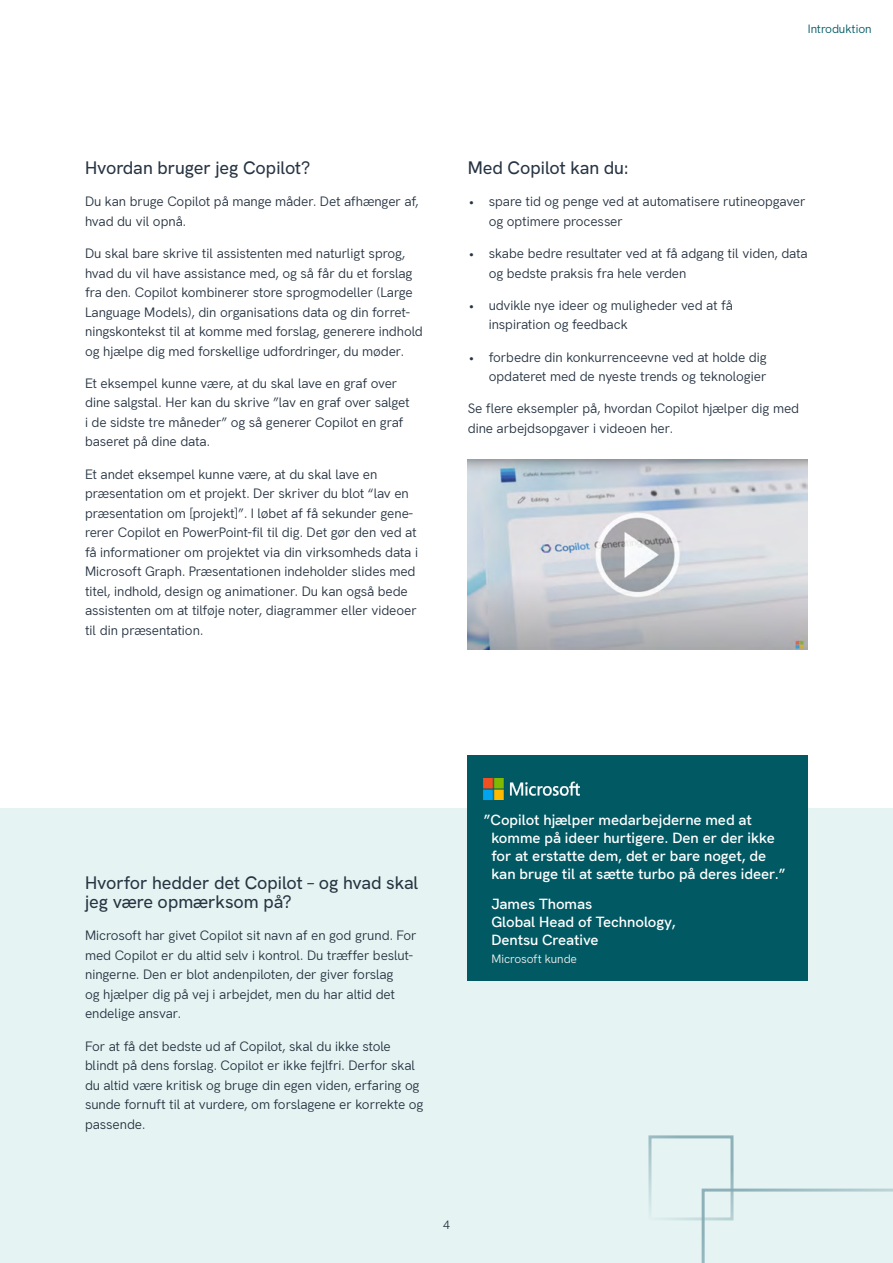
<style>
.page{position:relative;width:893px;height:1263px;background:#fff}
.page>*{position:absolute;margin:0;border:0;box-sizing:border-box;transform-origin:0 0}
.t1{font:500 18px/19.5px "Hanken Grotesk";letter-spacing:-.005em;color:#273442}
.t2{font:600 15px/18px "Hanken Grotesk";letter-spacing:-.005em;color:#fff}
.t3{font:13.5px/19.5px "Hanken Grotesk";letter-spacing:-.01em;color:#273442}
.t4{font:12px "Hanken Grotesk";letter-spacing:-.01em;color:#f1efed}
.t5{font:12px "Hanken Grotesk";color:#005963}
.t6{font:12px "Hanken Grotesk";color:#273442}
</style>
<div class="page">
<div style="left:0;top:809px;width:893px;height:454px;background:#e5f4f3"></div>
<img style="left:468px;top:459px;width:340px;height:190px">
<div style="left:468px;top:755px;width:340px;height:225px;background:#005963"></div>
<img style="left:484px;top:779px;width:96px;height:20px">
<svg style="left:702px;top:1188px;width:191px;height:75px"></svg>
<div style="left:648px;top:1135px;width:85px;height:85px;border:3px solid #85aab3"></div>
<p class="t5" style="left:808px;top:20px;width:65px">Introduktion</p>
<h1 class="t1" style="left:85px;top:157px;width:227px">Hvordan bruger jeg Copilot?</h1>
<p class="t3" style="left:85px;top:191px;width:335px">Du kan bruge Copilot på mange måder. Det afhænger af, hvad du vil opnå.</p>
<p class="t3" style="left:85px;top:243px;width:339px">Du skal bare skrive til assistenten med naturligt sprog, hvad du vil have assistance med, og så får du et forslag fra den. Copilot kombinerer store sprogmodeller (Large Language Models), din organisations data og din forret&shy;ningskontekst til at komme med forslag, generere indhold og hjælpe dig med forskellige udfordringer, du møder.</p>
<p class="t3" style="left:85px;top:372px;width:326px">Et eksempel kunne være, at du skal lave en graf over dine salgstal. Her kan du skrive ”lav en graf over salget i de sidste tre måneder” og så generer Copilot en graf baseret på dine data.</p>
<p class="t3" style="left:85px;top:463px;width:334px">Et andet eksempel kunne være, at du skal lave en præsentation om et projekt. Der skriver du blot “lav en præsentation om [projekt]”. I løbet af få sekunder gene&shy;rerer Copilot en PowerPoint-fil til dig. Det gør den ved at få informationer om projektet via din virksomheds data i Microsoft Graph. Præsentationen indeholder slides med titel, indhold, design og animationer. Du kan også bede assistenten om at tilføje noter, diagrammer eller videoer til din præsentation.</p>
<h1 class="t1" style="left:468px;top:157px;width:162px">Med Copilot kan du:</h1>
<p class="t3" style="left:489px;top:191px;width:318px;text-indent:-19px">• spare tid og penge ved at automatisere rutineopgaver og optimere processer</p>
<p class="t3" style="left:489px;top:243px;width:320px;text-indent:-19px">• skabe bedre resultater ved at få adgang til viden, data og bedste praksis fra hele verden</p>
<p class="t3" style="left:489px;top:294px;width:246px;text-indent:-19px">• udvikle nye ideer og muligheder ved at få inspiration og feedback</p>
<p class="t3" style="left:469px;top:346px;width:299px;text-align:right">• forbedre din konkurrenceevne ved at holde dig opdateret med de nyeste trends og teknologier</p>
<p class="t3" style="left:468px;top:398px;width:333px">Se flere eksempler på, hvordan Copilot hjælper dig med dine arbejdsopgaver i videoen her.</p>
<h1 class="t1" style="left:85px;top:871px;width:335px">Hvorfor hedder det Copilot – og hvad skal jeg være opmærksom på?</h1>
<p class="t3" style="left:85px;top:925px;width:333px">Microsoft har givet Copilot sit navn af en god grund. For med Copilot er du altid selv i kontrol. Du træffer beslut&shy;ningerne. Den er blot andenpiloten, der giver forslag<br>og hjælper dig på vej i arbejdet, men du har altid det endelige ansvar.</p>
<p class="t3" style="left:85px;top:1035px;width:340px">For at få det bedste ud af Copilot, skal du ikke stole blindt på dens forslag. Copilot er ikke fejlfri. Derfor skal du altid være kritisk og bruge din egen viden, erfaring og sunde fornuft til at vurdere, om forslagene er korrekte og passende.</p>
<p class="t2" style="left:491px;top:809px;width:296px;text-indent:-8px">”Copilot hjælper medarbejderne med at komme på ideer hurtigere. Den er der ikke for at erstatte dem, det er bare noget, de kan bruge til at sætte turbo på deres ideer.”</p>
<p class="t2" style="left:491px;top:894px;width:186px">James Thomas<br>Global Head of Technology,<br>Dentsu Creative</p>
<p class="t4" style="left:491px;top:950px;width:87px">Microsoft kunde</p>
<p class="t6" style="left:443px;top:1215px;width:8px">4</p>
</div>
